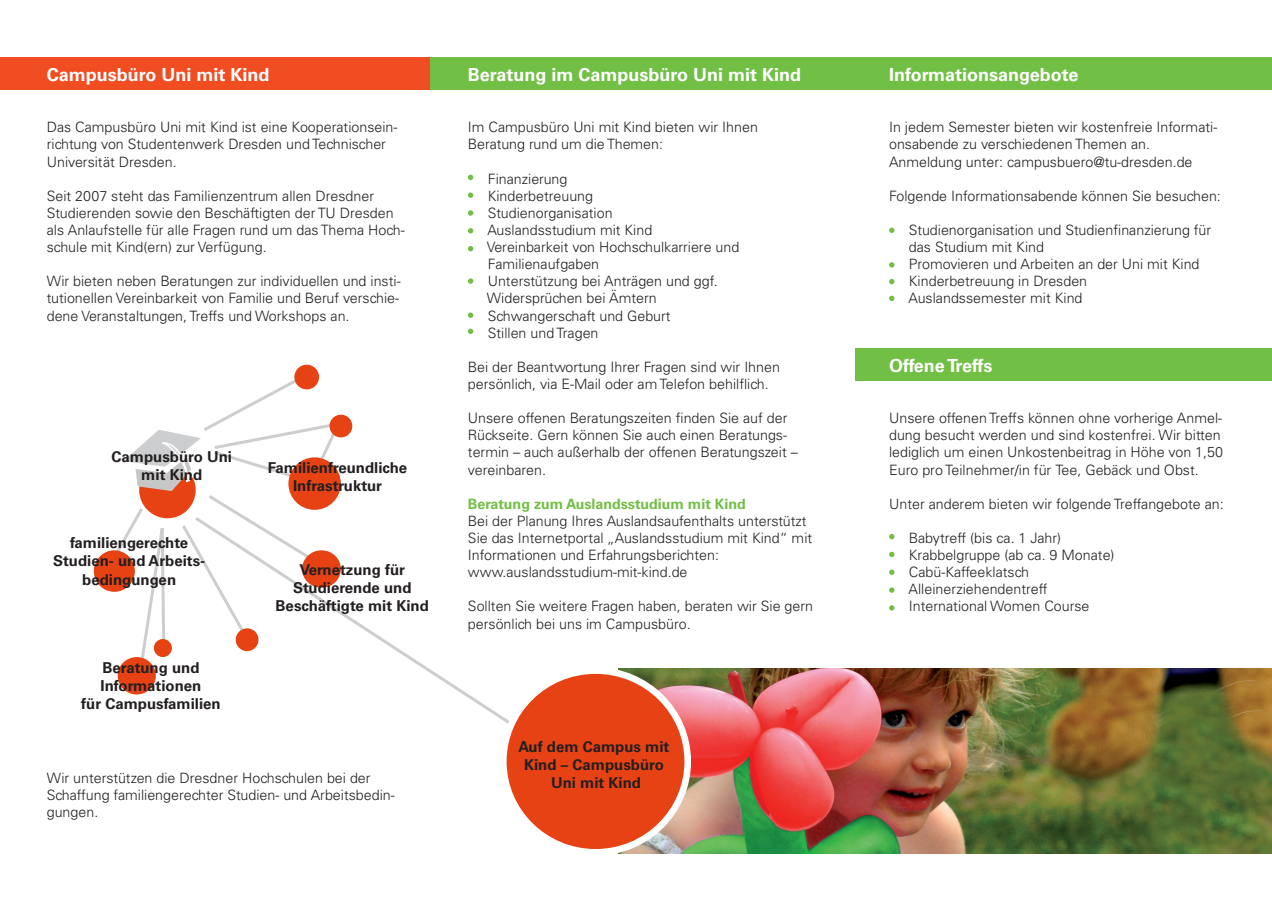
<style>
.page{position:relative;width:1272px;height:902px;background:#fff}
.page>*{position:absolute;margin:0;border:0;box-sizing:border-box;transform-origin:0 0}
.Absatzformat_1{font:700 18px "Univers LT Std";color:#fff}
.Absatzformat_1_Kopie{font:700 15px/18px "Univers LT Std";color:#231f20;text-align:center}
.Absatzformat_1-2{font:300 14.25px/17.1px "Univers LT Std";color:#231f20}
.Absatzformat_1-3{font:700 14.25px "Univers LT Std";color:#71bf44}
</style>
<div class="page">
<div style="left:429px;top:57px;width:842px;height:33px;background:#71bf44"></div>
<div style="left:855px;top:348px;width:416px;height:33px;background:#71bf44"></div>
<div style="left:0;top:57px;width:429px;height:33px;background:#f04d22"></div>
<img style="left:618px;top:668px;width:653px;height:185px">
<svg style="left:343px;top:612px;width:166px;height:112px"></svg>
<div style="left:329px;top:414px;width:23px;height:23px;background:#e64214;border-radius:50%"></div>
<div style="left:294px;top:364px;width:25px;height:25px;background:#e64214;border-radius:50%"></div>
<div style="left:503px;top:670px;width:184px;height:182px;background:#e64214;border-radius:50%"></div>
<div style="left:500px;top:667px;width:191px;height:188px;border:7px solid #fff;border-radius:50%"></div>
<svg style="left:105px;top:374px;width:238px;height:314px"></svg>
<div style="left:118px;top:657px;width:38px;height:37px;background:#e64214;border-radius:50%"></div>
<div style="left:154px;top:639px;width:18px;height:18px;background:#e64214;border-radius:50%"></div>
<div style="left:94px;top:550px;width:41px;height:41px;background:#e64214;border-radius:50%"></div>
<svg style="left:468px;top:175px;width:5px;height:5px"></svg>
<svg style="left:468px;top:192px;width:5px;height:6px"></svg>
<svg style="left:468px;top:210px;width:5px;height:6px"></svg>
<svg style="left:468px;top:228px;width:5px;height:5px"></svg>
<svg style="left:468px;top:246px;width:5px;height:5px"></svg>
<svg style="left:468px;top:278px;width:5px;height:6px"></svg>
<svg style="left:468px;top:312px;width:5px;height:6px"></svg>
<svg style="left:468px;top:328px;width:5px;height:6px"></svg>
<div style="left:302px;top:550px;width:39px;height:37px;background:#e64214;border-radius:50%"></div>
<svg style="left:889px;top:227px;width:5px;height:6px"></svg>
<svg style="left:889px;top:262px;width:5px;height:5px"></svg>
<svg style="left:889px;top:279px;width:5px;height:5px"></svg>
<svg style="left:889px;top:296px;width:5px;height:5px"></svg>
<svg style="left:889px;top:534px;width:5px;height:5px"></svg>
<svg style="left:889px;top:551px;width:5px;height:6px"></svg>
<svg style="left:889px;top:569px;width:5px;height:6px"></svg>
<svg style="left:889px;top:587px;width:5px;height:5px"></svg>
<svg style="left:889px;top:605px;width:5px;height:5px"></svg>
<p class="Absatzformat_1" style="left:47px;top:64px;width:224px">Campusbüro Uni mit Kind</p>
<p class="Absatzformat_1-2" style="left:47px;top:119px;width:352px">Das Campusbüro Uni mit Kind ist eine Kooperationsein&shy;richtung von Studentenwerk Dresden und Technischer<br>Universität Dresden.</p>
<p class="Absatzformat_1-2" style="left:47px;top:187px;width:359px">Seit 2007 steht das Familienzentrum allen Dresdner Studierenden sowie den Beschäftigten der TU Dresden als Anlaufstelle für alle Fragen rund um das Thema Hoch&shy;schule mit Kind(ern) zur Verfügung.</p>
<p class="Absatzformat_1-2" style="left:47px;top:273px;width:355px;text-align:justify">Wir bieten neben Beratungen zur individuellen und insti&shy;tutionellen Vereinbarkeit von Familie und Beruf verschie&shy;dene Veranstaltungen, Treffs und Workshops an.</p>
<p class="Absatzformat_1_Kopie" style="left:111px;top:447px;width:122px">Campusbüro Uni mit Kind</p>
<p class="Absatzformat_1_Kopie" style="left:268px;top:459px;width:141px">Familienfreundliche<br>Infrastruktur</p>
<p class="Absatzformat_1_Kopie" style="left:53px;top:534px;width:153px">familiengerechte<br>Studien- und Arbeits&shy;bedingungen</p>
<p class="Absatzformat_1_Kopie" style="left:101px;top:659px;width:102px;text-align:left">Beratung und<br>Informationen</p>
<p class="Absatzformat_1_Kopie" style="left:81px;top:695px;width:141px">für Campusfamilien</p>
<p class="Absatzformat_1_Kopie" style="left:293px;top:560px;width:120px">Vernetzung für<br>Studierende und</p>
<p class="Absatzformat_1_Kopie" style="left:276px;top:596px;width:155px">Beschäftigte mit Kind</p>
<p class="Absatzformat_1-2" style="left:47px;top:768px;width:349px">Wir unterstützen die Dresdner Hochschulen bei der<br>Schaffung familiengerechter Studien- und Arbeitsbedin&shy;gungen.</p>
<p class="Absatzformat_1" style="left:468px;top:64px;width:334px">Beratung im Campusbüro Uni mit Kind</p>
<p class="Absatzformat_1-2" style="left:468px;top:119px;width:291px">Im Campusbüro Uni mit Kind bieten wir Ihnen<br>Beratung rund um die Themen:</p>
<p class="Absatzformat_1-2" style="left:488px;top:170px;width:81px">Finanzierung</p>
<p class="Absatzformat_1-2" style="left:488px;top:187px;width:107px">Kinderbetreuung</p>
<p class="Absatzformat_1-2" style="left:488px;top:204px;width:126px">Studienorganisation</p>
<p class="Absatzformat_1-2" style="left:487px;top:221px;width:166px">Auslandsstudium mit Kind</p>
<p class="Absatzformat_1-2" style="left:486px;top:238px;width:254px">Vereinbarkeit von Hochschulkarriere und<br>Familienaufgaben</p>
<p class="Absatzformat_1-2" style="left:486px;top:273px;width:232px">Unterstützung bei Anträgen und ggf.<br>Widersprüchen bei Ämtern</p>
<p class="Absatzformat_1-2" style="left:488px;top:307px;width:184px">Schwangerschaft und Geburt</p>
<p class="Absatzformat_1-2" style="left:488px;top:324px;width:112px">Stillen und Tragen</p>
<p class="Absatzformat_1-2" style="left:468px;top:358px;width:313px">Bei der Beantwortung Ihrer Fragen sind wir Ihnen persönlich, via E-Mail oder am Telefon behilflich.</p>
<p class="Absatzformat_1-2" style="left:468px;top:409px;width:331px">Unsere offenen Beratungszeiten finden Sie auf der Rückseite. Gern können Sie auch einen Beratungs&shy;termin – auch außerhalb der offenen Beratungszeit – vereinbaren.</p>
<p class="Absatzformat_1-3" style="left:468px;top:495px;width:279px">Beratung zum Auslandsstudium mit Kind</p>
<p class="Absatzformat_1-2" style="left:468px;top:512px;width:346px">Bei der Planung Ihres Auslandsaufenthalts unterstützt<br>Sie das Internetportal „Auslandsstudium mit Kind“ mit<br>Informationen und Erfahrungsberichten:</p>
<p class="Absatzformat_1-2" style="left:468px;top:563px;width:221px">www.auslandsstudium-mit-kind.de</p>
<p class="Absatzformat_1-2" style="left:468px;top:597px;width:346px">Sollten Sie weitere Fragen haben, beraten wir Sie gern persönlich bei uns im Campusbüro.</p>
<p class="Absatzformat_1_Kopie" style="left:518px;top:738px;width:152px">Auf dem Campus mit<br>Kind – Campusbüro<br>Uni mit Kind</p>
<p class="Absatzformat_1" style="left:889px;top:64px;width:191px">Informationsangebote</p>
<p class="Absatzformat_1-2" style="left:889px;top:119px;width:330px">In jedem Semester bieten wir kostenfreie Informati&shy;onsabende zu verschiedenen Themen an.</p>
<p class="Absatzformat_1-2" style="left:889px;top:153px;width:305px">Anmeldung unter: campusbuero@tu-dresden.de</p>
<p class="Absatzformat_1-2" style="left:889px;top:187px;width:333px">Folgende Informationsabende können Sie besuchen:</p>
<p class="Absatzformat_1-2" style="left:908px;top:221px;width:304px">Studienorganisation und Studienfinanzierung für das Studium mit Kind</p>
<p class="Absatzformat_1-2" style="left:908px;top:255px;width:292px">Promovieren und Arbeiten an der Uni mit Kind</p>
<p class="Absatzformat_1-2" style="left:908px;top:273px;width:180px">Kinderbetreuung in Dresden</p>
<p class="Absatzformat_1-2" style="left:908px;top:290px;width:175px">Auslandssemester mit Kind</p>
<p class="Absatzformat_1" style="left:889px;top:355px;width:105px">Offene Treffs</p>
<p class="Absatzformat_1-2" style="left:889px;top:409px;width:335px">Unsere offenen Treffs können ohne vorherige Anmel&shy;dung besucht werden und sind kostenfrei. Wir bitten lediglich um einen Unkostenbeitrag in Höhe von 1,50<br>Euro pro Teilnehmer/in für Tee, Gebäck und Obst.</p>
<p class="Absatzformat_1-2" style="left:889px;top:495px;width:336px">Unter anderem bieten wir folgende Treffangebote an:</p>
<p class="Absatzformat_1-2" style="left:908px;top:529px;width:154px">Babytreff (bis ca. 1 Jahr)</p>
<p class="Absatzformat_1-2" style="left:908px;top:546px;width:207px">Krabbelgruppe (ab ca. 9 Monate)</p>
<p class="Absatzformat_1-2" style="left:908px;top:563px;width:122px">Cabü-Kaffeeklatsch</p>
<p class="Absatzformat_1-2" style="left:908px;top:580px;width:141px">Alleinerziehendentreff</p>
<p class="Absatzformat_1-2" style="left:908px;top:597px;width:182px">International Women Course</p>
</div>
